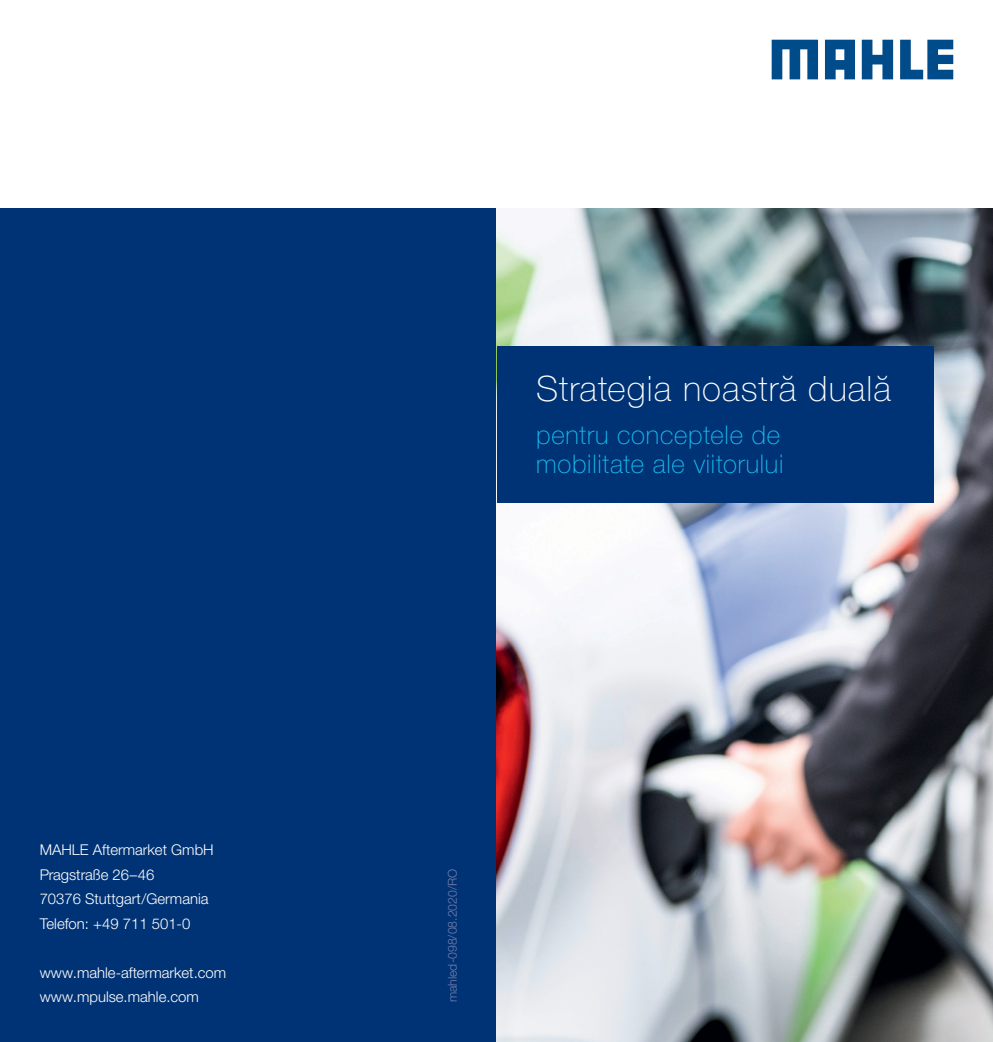
<style>
.page{position:relative;width:993px;height:1042px;background:#fff}
.page>*{position:absolute;margin:0;border:0;box-sizing:border-box;transform-origin:0 0}
.XX___080___Flag_Titl{font:100 35px "Helvetica Neue LTW1 G";letter-spacing:.03em;color:#fff}
.AM___080___Flag_Titl{font:100 25.72px/28.9px "Helvetica Neue LTW1 G";letter-spacing:.03em;color:#19bef0}
.XX___100___Index___L{font:300 14.88px "Helvetica Neue LTW1 G";color:#fff}
.XX___100___Index___D{font:300 12.25px "Helvetica Neue LTW1 G";color:#727dac}
</style>
<div class="page">
<div style="left:0;top:208px;width:496px;height:834px;background:#003375"></div>
<img style="left:496px;top:208px;width:496px;height:834px">
<div style="left:496px;top:346px;width:437px;height:156px;background:#003375"></div>
<svg style="left:771px;top:40px;width:46px;height:39px"></svg>
<svg style="left:861px;top:40px;width:31px;height:39px"></svg>
<svg style="left:900px;top:40px;width:52px;height:39px"></svg>
<svg style="left:825px;top:40px;width:29px;height:39px"></svg>
<p class="XX___100___Index___L" style="left:40px;top:841px;width:175px">MAHLE Aftermarket GmbH</p>
<p class="XX___100___Index___L" style="left:40px;top:865px;width:116px">Pragstraße 26–46</p>
<p class="XX___100___Index___L" style="left:40px;top:890px;width:170px">70376 Stuttgart/Germania</p>
<p class="XX___100___Index___L" style="left:40px;top:914px;width:152px">Telefon: +49 711 501-0</p>
<p class="XX___100___Index___L" style="left:40px;top:963px;width:188px">www.mahle-aftermarket.com</p>
<p class="XX___100___Index___L" style="left:40px;top:988px;width:161px">www.mpulse.mahle.com</p>
<p class="XX___080___Flag_Titl" style="left:536px;top:367px;width:356px">Strategia noastră duală</p>
<p class="AM___080___Flag_Titl" style="left:536px;top:420px;width:248px">pentru conceptele de mobilitate ale viitorului</p>
<p class="XX___100___Index___D" style="left:445px;top:1002px;width:135px;rotate:-90deg">mahled-098/08.2020/RO</p>
</div>
